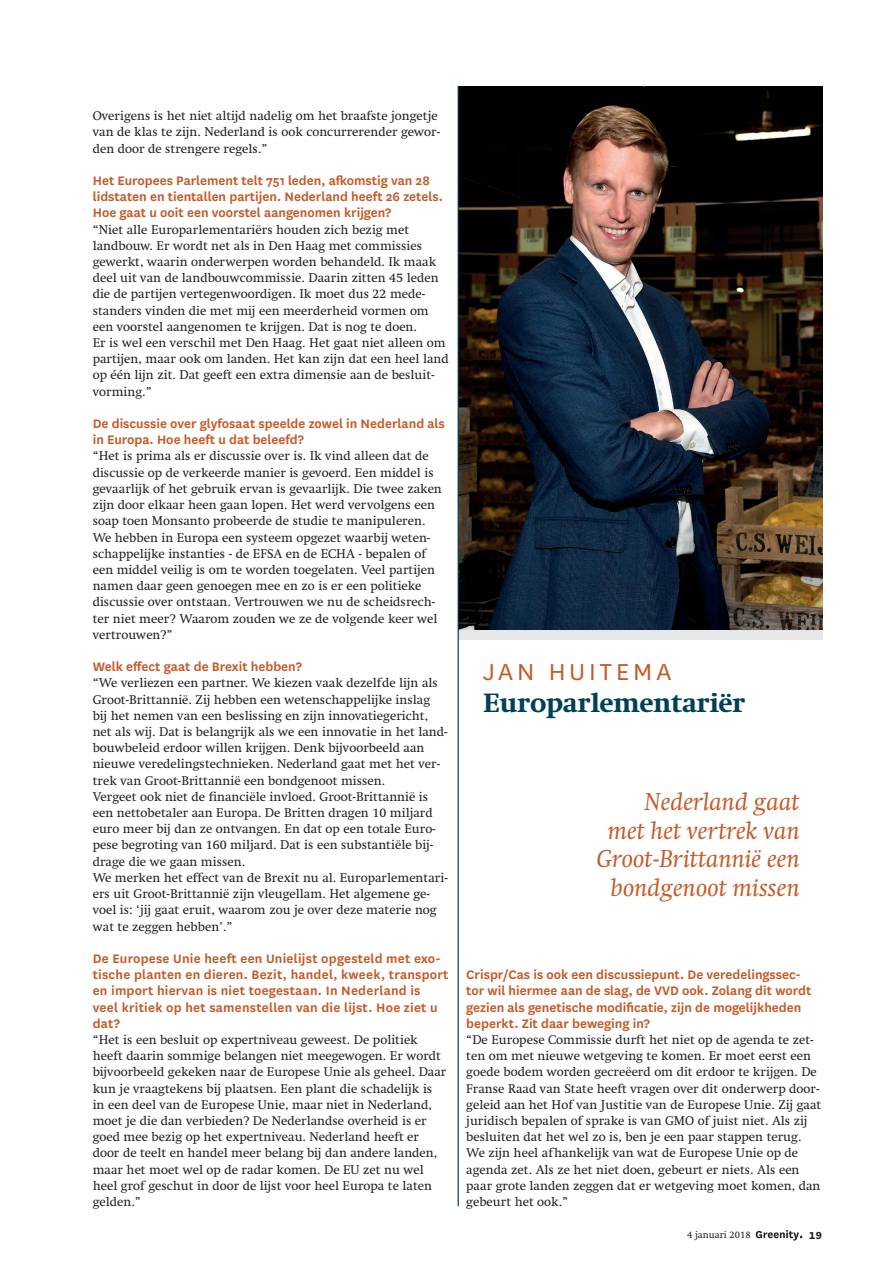
<style>
.page{position:relative;width:896px;height:1266px;background:#fff}
.page>*{position:absolute;margin:0;border:0;box-sizing:border-box;transform-origin:0 0}
.t1{font:800 27px "Swift LT Pro";letter-spacing:-.02em;color:#004058}
.t2{font:27px "National";letter-spacing:.15em;color:#c45b29}
.t3{font:italic 24.9px/28.3px "Swift LT Pro";color:#c45b29;text-align:right}
.t4{font:600 14.4px/16.2px "National";color:#c45b29}
.t5{font:12.9px/16.2px "Swift LT Pro";color:#231f20}
.t6{font:700 12px "National";color:#231f20}
.t7{font:9.75px "Swift LT Pro";color:#231f20}
</style>
<div class="page">
<svg style="left:755px;top:1230px;width:47px;height:11px"></svg>
<img style="left:459px;top:86px;width:363px;height:543px">
<hr style="left:457px;top:86px;width:2px;height:1119px;background:#004058">
<p class="t5" style="left:93px;top:108px;width:349px">Overigens is het niet altijd nadelig om het braafste jongetje van de klas te zijn. Nederland is ook concurrerender gewor&shy;den door de strengere regels.”</p>
<p class="t4" style="left:93px;top:171px;width:351px">Het Europees Parlement telt 751 leden, afkomstig van 28 lidstaten en tientallen partijen. Nederland heeft 26 zetels.<br>Hoe gaat u ooit een voorstel aangenomen krijgen?</p>
<p class="t5" style="left:93px;top:221px;width:357px">“Niet alle Europarlementariërs houden zich bezig met landbouw. Er wordt net als in Den Haag met commissies gewerkt, waarin onderwerpen worden behandeld. Ik maak deel uit van de landbouwcommissie. Daarin zitten 45 leden die de partijen vertegenwoordigen. Ik moet dus 22 mede&shy;standers vinden die met mij een meerderheid vormen om een voorstel aangenomen te krijgen. Dat is nog te doen.<br>Er is wel een verschil met Den Haag. Het gaat niet alleen om partijen, maar ook om landen. Het kan zijn dat een heel land op één lijn zit. Dat geeft een extra dimensie aan de besluit&shy;vorming.”</p>
<p class="t4" style="left:93px;top:414px;width:353px">De discussie over glyfosaat speelde zowel in Nederland als in Europa. Hoe heeft u dat beleefd?</p>
<p class="t5" style="left:93px;top:448px;width:350px">“Het is prima als er discussie over is. Ik vind alleen dat de discussie op de verkeerde manier is gevoerd. Een middel is gevaarlijk of het gebruik ervan is gevaarlijk. Die twee zaken zijn door elkaar heen gaan lopen. Het werd vervolgens een soap toen Monsanto probeerde de studie te manipuleren.<br>We hebben in Europa een systeem opgezet waarbij weten&shy;schappelijke instanties - de EFSA en de ECHA - bepalen of een middel veilig is om te worden toegelaten. Veel partijen namen daar geen genoegen mee en zo is er een politieke discussie over ontstaan. Vertrouwen we nu de scheidsrech&shy;ter niet meer? Waarom zouden we ze de volgende keer wel vertrouwen?”</p>
<p class="t4" style="left:93px;top:657px;width:210px">Welk effect gaat de Brexit hebben?</p>
<p class="t5" style="left:93px;top:675px;width:356px">“We verliezen een partner. We kiezen vaak dezelfde lijn als Groot-Brittannië. Zij hebben een wetenschappelijke inslag bij het nemen van een beslissing en zijn innovatiegericht, net als wij. Dat is belangrijk als we een innovatie in het land&shy;bouwbeleid erdoor willen krijgen. Denk bijvoorbeeld aan nieuwe veredelingstechnieken. Nederland gaat met het ver&shy;trek van Groot-Brittannië een bondgenoot missen.<br>Vergeet ook niet de financiële invloed. Groot-Brittannië is een nettobetaler aan Europa. De Britten dragen 10 miljard euro meer bij dan ze ontvangen. En dat op een totale Euro&shy;pese begroting van 160 miljard. Dat is een substantiële bij&shy;drage die we gaan missen.<br>We merken het effect van de Brexit nu al. Europarlementari&shy;ërs uit Groot-Brittannië zijn vleugellam. Het algemene ge&shy;voel is: ‘jij gaat eruit, waarom zou je over deze materie nog wat te zeggen hebben’.”</p>
<p class="t4" style="left:93px;top:949px;width:357px">De Europese Unie heeft een Unielijst opgesteld met exo&shy;tische planten en dieren. Bezit, handel, kweek, transport en import hiervan is niet toegestaan. In Nederland is veel kritiek op het samenstellen van die lijst. Hoe ziet u dat?</p>
<p class="t5" style="left:93px;top:1031px;width:355px">“Het is een besluit op expertniveau geweest. De politiek heeft daarin sommige belangen niet meegewogen. Er wordt bijvoorbeeld gekeken naar de Europese Unie als geheel. Daar kun je vraagtekens bij plaatsen. Een plant die schadelijk is in een deel van de Europese Unie, maar niet in Nederland, moet je die dan verbieden? De Nederlandse overheid is er goed mee bezig op het expertniveau. Nederland heeft er door de teelt en handel meer belang bij dan andere landen, maar het moet wel op de radar komen. De EU zet nu wel heel grof geschut in door de lijst voor heel Europa te laten gelden.”</p>
<h1 class="t2" style="left:483px;top:654px;width:190px">JAN HUITEMA</h1>
<h1 class="t1" style="left:483px;top:686px;width:264px">Europarlementariër</h1>
<h2 class="t3" style="left:596px;top:787px;width:204px">Nederland gaat<br>met het vertrek van<br>Groot-Brittannië een bondgenoot missen</h2>
<p class="t4" style="left:466px;top:965px;width:346px">Crispr/Cas is ook een discussiepunt. De veredelingssec&shy;tor wil hiermee aan de slag, de VVD ook. Zolang dit wordt gezien als genetische modificatie, zijn de mogelijkheden beperkt. Zit daar beweging in?</p>
<p class="t5" style="left:466px;top:1031px;width:356px">“De Europese Commissie durft het niet op de agenda te zet&shy;ten om met nieuwe wetgeving te komen. Er moet eerst een goede bodem worden gecreëerd om dit erdoor te krijgen. De Franse Raad van State heeft vragen over dit onderwerp door&shy;geleid aan het Hof van Justitie van de Europese Unie. Zij gaat juridisch bepalen of sprake is van GMO of juist niet. Als zij besluiten dat het wel zo is, ben je een paar stappen terug.<br>We zijn heel afhankelijk van wat de Europese Unie op de agenda zet. Als ze het niet doen, gebeurt er niets. Als een paar grote landen zeggen dat er wetgeving moet komen, dan gebeurt het ook.”</p>
<p class="t7" style="left:687px;top:1229px;width:65px">4 januari 2018</p>
<p class="t6" style="left:808px;top:1226px;width:15px">19</p>
</div>
